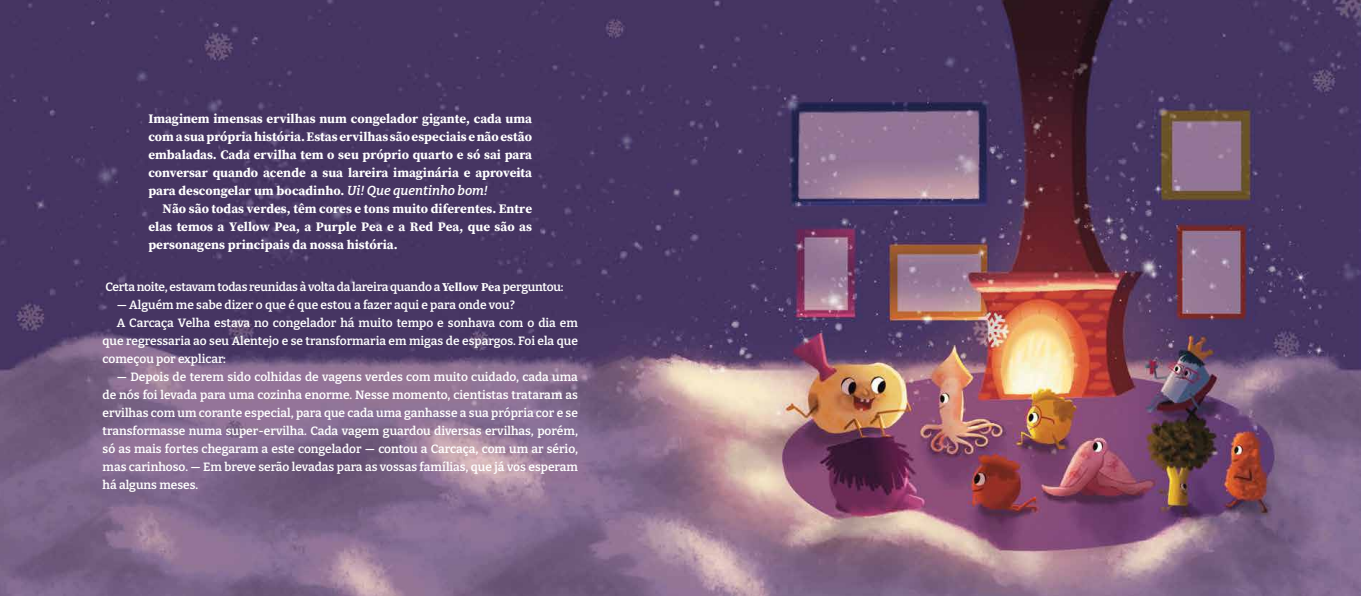
<style>
.page{position:relative;width:1361px;height:596px;background:#fff}
.page>*{position:absolute;margin:0;border:0;box-sizing:border-box;transform-origin:0 0}
.t1{font:13px/18px "Source Serif Variable";color:#fff;text-align:justify}
.t2{font:600 12px/18px "Bitter";color:#fff;text-align:justify}
.t3{font:600 12px "Bitter";letter-spacing:-.02em;color:#fff}
.s1{font-family:"Bitter";font-weight:600;font-style:italic}
.s2{font-family:"Source Serif Variable";font-weight:400}
</style>
<div class="page">
<img style="left:0;top:0;width:1361px;height:595px">
<p class="t1" style="left:148px;top:109px;width:385px">Imaginem imensas ervilhas num congelador gigante, cada uma com a sua própria história. Estas ervilhas são especiais e não estão embaladas. Cada ervilha tem o seu próprio quarto e só sai para conversar quando acende a sua lareira imaginária e aproveita para descongelar um bocadinho. <span class="s1">Ui! Que quentinho bom!</span></p>
<p class="t1" style="left:148px;top:199px;width:385px;text-indent:14px">Não são todas verdes, têm cores e tons muito diferentes. Entre elas temos a Yellow Pea, a Purple Pea e a Red Pea, que são as personagens principais da nossa história.</p>
<p class="t3" style="left:105px;top:279px;width:460px">Certa noite, estavam todas reunidas à volta da lareira quando a <span class="s2">Yellow Pea</span> perguntou:</p>
<p class="t2" style="left:117px;top:295px;width:400px">— Alguém me sabe dizer o que é que estou a fazer aqui e para onde vou?</p>
<p class="t2" style="left:117px;top:313px;width:463px">A Carcaça Velha estava no congelador há muito tempo e sonhava com o dia em</p>
<p class="t2" style="left:103px;top:331px;width:477px">que regressaria ao seu Alentejo e se transformaria em migas de espargos. Foi ela que</p>
<p class="t2" style="left:103px;top:349px;width:125px">começou por explicar:</p>
<p class="t2" style="left:103px;top:367px;width:477px;text-indent:14px">— Depois de terem sido colhidas de vagens verdes com muito cuidado, cada uma de nós foi levada para uma cozinha enorme. Nesse momento, cientistas trataram as ervilhas com um corante especial, para que cada uma ganhasse a sua própria cor e se transformasse numa super-ervilha. Cada vagem guardou diversas ervilhas, porém, só as mais fortes chegaram a este congelador — contou a Carcaça, com um ar sério, mas carinhoso. — Em breve serão levadas para as vossas famílias, que já vos esperam há alguns meses.</p>
</div>
